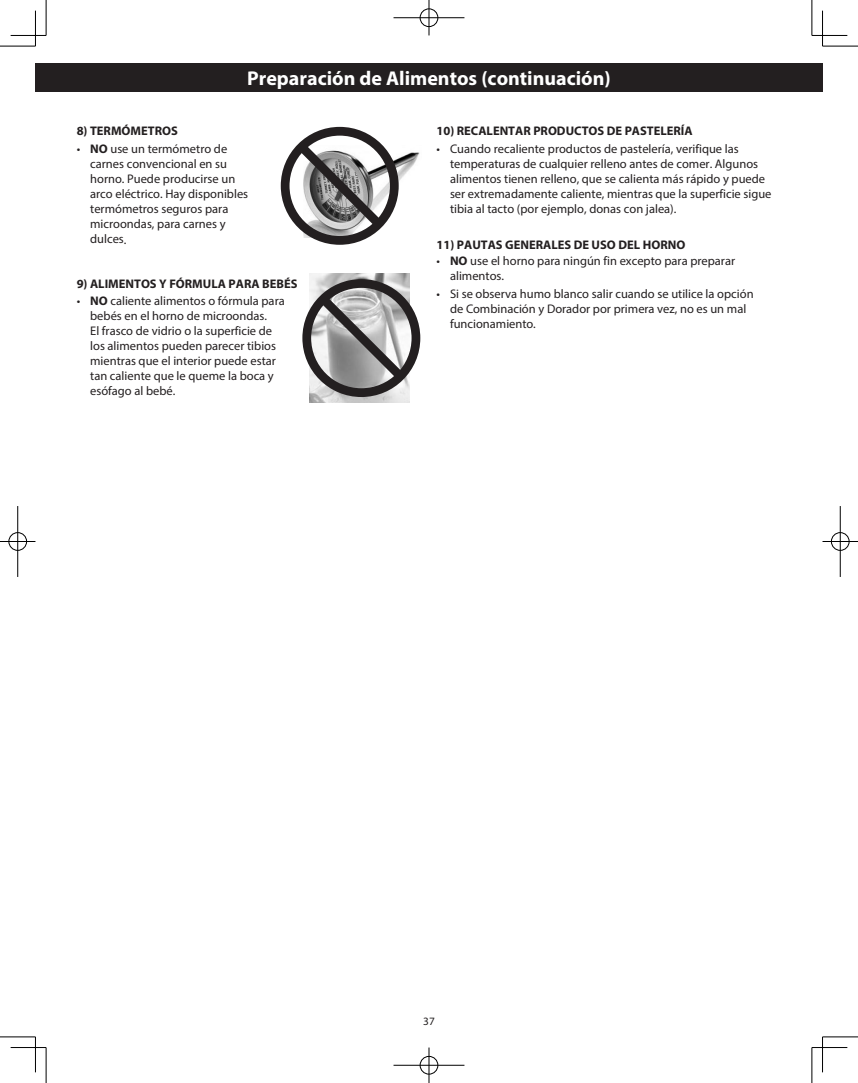
<style>
.page{position:relative;width:858px;height:1083px;background:#fff}
.page>*{position:absolute;margin:0;border:0;box-sizing:border-box;transform-origin:0 0}
.t1{font:700 20px "Myriad Pro";color:#fff}
.t2{font:12.5px/15px "Myriad Pro";color:#231f20}
.t3{font:700 12.5px "Myriad Pro";color:#231f20}
.t4{font:11.25px "Myriad Pro";color:#231f20}
.s1{font-weight:700}
</style>
<div class="page">
<div style="left:35px;top:63px;width:787px;height:28px;background:#231f20"></div>
<img style="left:398px;top:152px;width:22px;height:43px">
<svg style="left:280px;top:127px;width:118px;height:118px"></svg>
<img style="left:310px;top:273px;width:99px;height:129px">
<svg style="left:302px;top:279px;width:118px;height:118px"></svg>
<hr style="left:0;top:46px;width:35px;height:1px;background:#000">
<hr style="left:822px;top:46px;width:35px;height:1px;background:#000">
<hr style="left:0;top:1036px;width:35px;height:1px;background:#000">
<hr style="left:822px;top:1036px;width:35px;height:1px;background:#000">
<hr style="left:46px;top:0;width:1px;height:35px;background:#000">
<hr style="left:46px;top:1047px;width:1px;height:35px;background:#000">
<hr style="left:811px;top:0;width:1px;height:35px;background:#000">
<hr style="left:811px;top:1047px;width:1px;height:35px;background:#000">
<hr style="left:11px;top:35px;width:35px;height:1px;background:#000">
<hr style="left:811px;top:35px;width:35px;height:1px;background:#000">
<hr style="left:11px;top:1046px;width:35px;height:1px;background:#000">
<hr style="left:811px;top:1046px;width:35px;height:1px;background:#000">
<hr style="left:35px;top:11px;width:1px;height:35px;background:#000">
<hr style="left:35px;top:1036px;width:1px;height:35px;background:#000">
<hr style="left:821px;top:11px;width:1px;height:35px;background:#000">
<hr style="left:821px;top:1036px;width:1px;height:35px;background:#000">
<div style="left:419px;top:8px;width:19px;height:19px;border:2px solid #fff;border-radius:50%"></div>
<hr style="left:393px;top:17px;width:71px;height:2px;background:#fff">
<div style="left:420px;top:9px;width:18px;height:18px;border:1px solid #000;border-radius:50%"></div>
<hr style="left:393px;top:18px;width:71px;height:1px;background:#000">
<hr style="left:428px;top:0;width:1px;height:35px;background:#000">
<div style="left:419px;top:1055px;width:19px;height:19px;border:2px solid #fff;border-radius:50%"></div>
<div style="left:420px;top:1055px;width:18px;height:18px;border:1px solid #000;border-radius:50%"></div>
<hr style="left:393px;top:1064px;width:71px;height:1px;background:#000">
<hr style="left:428px;top:1047px;width:1px;height:35px;background:#000">
<div style="left:8px;top:531px;width:19px;height:20px;border:2px solid #fff;border-radius:50%"></div>
<hr style="left:0;top:540px;width:35px;height:2px;background:#fff">
<hr style="left:17px;top:506px;width:2px;height:70px;background:#fff">
<div style="left:9px;top:532px;width:18px;height:18px;border:1px solid #000;border-radius:50%"></div>
<hr style="left:0;top:541px;width:35px;height:1px;background:#000">
<hr style="left:18px;top:506px;width:1px;height:70px;background:#000">
<div style="left:830px;top:531px;width:19px;height:20px;border:2px solid #fff;border-radius:50%"></div>
<hr style="left:822px;top:540px;width:35px;height:2px;background:#fff">
<div style="left:830px;top:532px;width:18px;height:18px;border:1px solid #000;border-radius:50%"></div>
<hr style="left:822px;top:541px;width:35px;height:1px;background:#000">
<hr style="left:839px;top:506px;width:1px;height:70px;background:#000">
<h1 class="t1" style="left:247px;top:65px;width:365px">Preparación de Alimentos (continuación)</h1>
<p class="t3" style="left:77px;top:123px;width:103px">8) TERMÓMETROS</p>
<p class="t2" style="left:90px;top:141px;width:159px;text-indent:-14px">• <span class="s1">NO</span> use un termómetro de carnes convencional en su horno. Puede producirse un arco eléctrico. Hay disponibles termómetros seguros para microondas, para carnes y dulces.</p>
<p class="t3" style="left:77px;top:275px;width:222px">9) ALIMENTOS Y FÓRMULA PARA BEBÉS</p>
<p class="t2" style="left:90px;top:293px;width:196px;text-indent:-14px">• <span class="s1">NO</span> caliente alimentos o fórmula para bebés en el horno de microondas.<br>El frasco de vidrio o la superficie de los alimentos pueden parecer tibios mientras que el interior puede estar tan caliente que le queme la boca y esófago al bebé.</p>
<p class="t3" style="left:436px;top:123px;width:257px">10) RECALENTAR PRODUCTOS DE PASTELERÍA</p>
<p class="t2" style="left:450px;top:141px;width:323px;text-indent:-13px">• Cuando recaliente productos de pastelería, verifique las temperaturas de cualquier relleno antes de comer. Algunos alimentos tienen relleno, que se calienta más rápido y puede ser extremadamente caliente, mientras que la superficie sigue tibia al tacto (por ejemplo, donas con jalea).</p>
<p class="t3" style="left:436px;top:236px;width:250px">11) PAUTAS GENERALES DE USO DEL HORNO</p>
<p class="t2" style="left:450px;top:252px;width:286px;text-indent:-13px">• <span class="s1">NO</span> use el horno para ningún fin excepto para preparar alimentos.</p>
<p class="t2" style="left:450px;top:286px;width:305px;text-indent:-13px">• Si se observa humo blanco salir cuando se utilice la opción de Combinación y Dorador por primera vez, no es un mal funcionamiento.</p>
<p class="t4" style="left:423px;top:1014px;width:13px">37</p>
</div>
